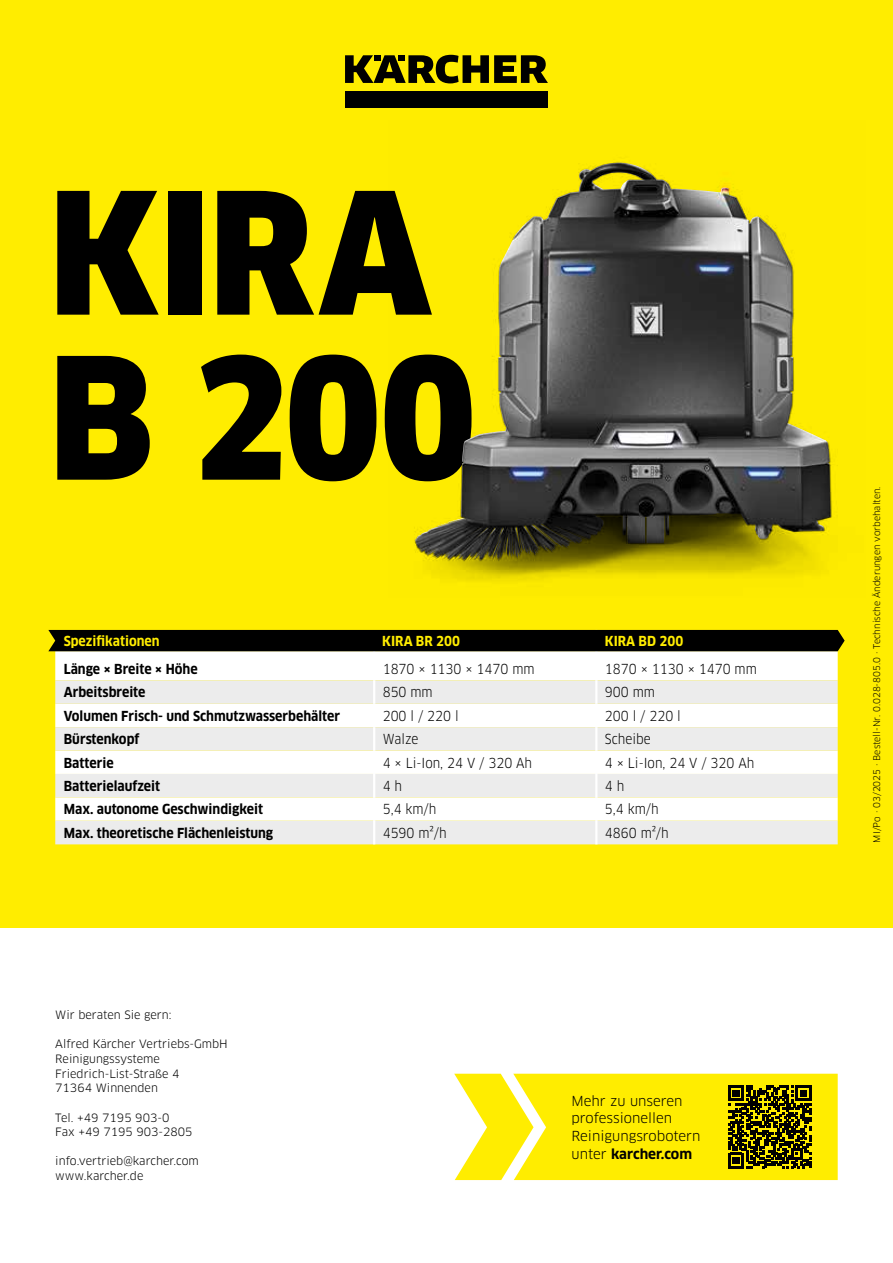
<style>
.page{position:relative;width:893px;height:1263px;background:#fff}
.page>*{position:absolute;margin:0;border:0;box-sizing:border-box;transform-origin:0 0}
.t1{font:900 165px/165px "Clan Pro Narr";letter-spacing:-.01em;color:#000}
.t2{font:700 13.5px "Clan Pro Narr";color:#000}
.t3{font:13.5px "Clan Pro Narr";color:#000}
.t4{font:13.5px/17.5px "Clan Pro";color:#000}
.t5{font:700 13.5px "Clan Pro Narr";color:#ffed00}
.t6{font:11.25px/14.7px "Clan Pro";color:#000}
.t7{font:9px "Clan Pro";color:#000}
.s1{font-weight:700}
</style>
<div class="page">
<div style="left:0;top:0;width:893px;height:928px;background:#ffed00"></div>
<svg style="left:454px;top:1074px;width:384px;height:106px;background:#e2d313"></svg>
<div style="left:55px;top:651px;width:783px;height:29px;background:#fff"></div>
<svg style="left:55px;top:680px;width:783px;height:164px;background:#f4f4f2"></svg>
<hr style="left:373px;top:651px;width:2px;height:29px;background:#fff">
<hr style="left:595px;top:651px;width:2px;height:29px;background:#fff">
<hr style="left:373px;top:680px;width:2px;height:24px;background:#fff">
<hr style="left:595px;top:680px;width:2px;height:24px;background:#fff">
<hr style="left:373px;top:704px;width:2px;height:23px;background:#fff">
<hr style="left:595px;top:704px;width:2px;height:23px;background:#fff">
<hr style="left:373px;top:727px;width:2px;height:23px;background:#fff">
<hr style="left:595px;top:727px;width:2px;height:23px;background:#fff">
<hr style="left:373px;top:750px;width:2px;height:24px;background:#fff">
<hr style="left:595px;top:750px;width:2px;height:24px;background:#fff">
<hr style="left:373px;top:774px;width:2px;height:23px;background:#fff">
<hr style="left:595px;top:774px;width:2px;height:23px;background:#fff">
<hr style="left:373px;top:797px;width:2px;height:24px;background:#fff">
<hr style="left:595px;top:797px;width:2px;height:24px;background:#fff">
<hr style="left:373px;top:821px;width:2px;height:23px;background:#fff">
<hr style="left:595px;top:821px;width:2px;height:23px;background:#fff">
<div style="left:48px;top:630px;width:797px;height:21px;background:#000"></div>
<img style="left:423px;top:162px;width:415px;height:419px">
<img style="left:414px;top:168px;width:177px;height:389px">
<div style="left:345px;top:92px;width:203px;height:16px;background:#000"></div>
<svg style="left:345px;top:55px;width:203px;height:28px"></svg>
<h1 class="t1" style="left:49px;top:173px;width:429px">KIRA<br>B 200</h1>
<p class="t5" style="left:64px;top:633px;width:97px">Spezifikationen</p>
<p class="t5" style="left:382px;top:633px;width:79px">KIRA BR 200</p>
<p class="t5" style="left:605px;top:633px;width:80px">KIRA BD 200</p>
<p class="t2" style="left:64px;top:661px;width:136px">Länge × Breite × Höhe</p>
<p class="t3" style="left:383px;top:661px;width:153px">1870 × 1130 × 1470 mm</p>
<p class="t3" style="left:605px;top:661px;width:153px">1870 × 1130 × 1470 mm</p>
<p class="t2" style="left:64px;top:685px;width:83px">Arbeitsbreite</p>
<p class="t3" style="left:383px;top:684px;width:52px">850 mm</p>
<p class="t3" style="left:605px;top:684px;width:52px">900 mm</p>
<p class="t2" style="left:64px;top:708px;width:278px">Volumen Frisch- und Schmutzwasserbehälter</p>
<p class="t3" style="left:383px;top:708px;width:77px">200 l / 220 l</p>
<p class="t3" style="left:605px;top:708px;width:77px">200 l / 220 l</p>
<p class="t2" style="left:64px;top:731px;width:77px">Bürstenkopf</p>
<p class="t3" style="left:383px;top:731px;width:37px">Walze</p>
<p class="t3" style="left:605px;top:731px;width:47px">Scheibe</p>
<p class="t2" style="left:64px;top:755px;width:51px">Batterie</p>
<p class="t3" style="left:383px;top:754px;width:151px">4 × Li-Ion, 24 V / 320 Ah</p>
<p class="t3" style="left:605px;top:754px;width:151px">4 × Li-Ion, 24 V / 320 Ah</p>
<p class="t2" style="left:64px;top:778px;width:98px">Batterielaufzeit</p>
<p class="t3" style="left:383px;top:778px;width:21px">4 h</p>
<p class="t3" style="left:605px;top:778px;width:21px">4 h</p>
<p class="t2" style="left:64px;top:801px;width:201px">Max. autonome Geschwindigkeit</p>
<p class="t3" style="left:383px;top:801px;width:55px">5,4 km/h</p>
<p class="t3" style="left:605px;top:801px;width:55px">5,4 km/h</p>
<p class="t2" style="left:64px;top:825px;width:211px">Max. theoretische Flächenleistung</p>
<p class="t3" style="left:383px;top:825px;width:65px">4590 m²/h</p>
<p class="t3" style="left:605px;top:825px;width:65px">4860 m²/h</p>
<p class="t6" style="left:55px;top:1008px;width:118px">Wir beraten Sie gern:</p>
<p class="t6" style="left:55px;top:1037px;width:174px">Alfred Kärcher Vertriebs-GmbH<br>Reinigungssysteme<br>Friedrich-List-Straße 4<br>71364 Winnenden</p>
<p class="t6" style="left:55px;top:1110px;width:139px">Tel. +49 7195 903-0<br>Fax +49 7195 903-2805</p>
<p class="t6" style="left:55px;top:1154px;width:145px">info.vertrieb@karcher.com www.karcher.de</p>
<p class="t4" style="left:571px;top:1092px;width:130px">Mehr zu unseren professionellen<br>Reinigungsrobotern unter <span class="s1">karcher.com</span></p>
<p class="t7" style="left:871px;top:842px;width:358px;rotate:-90deg">MI/Po · 03/2025 · Bestell-Nr. 0.028-805.0 · Technische Änderungen vorbehalten.</p>
</div>
